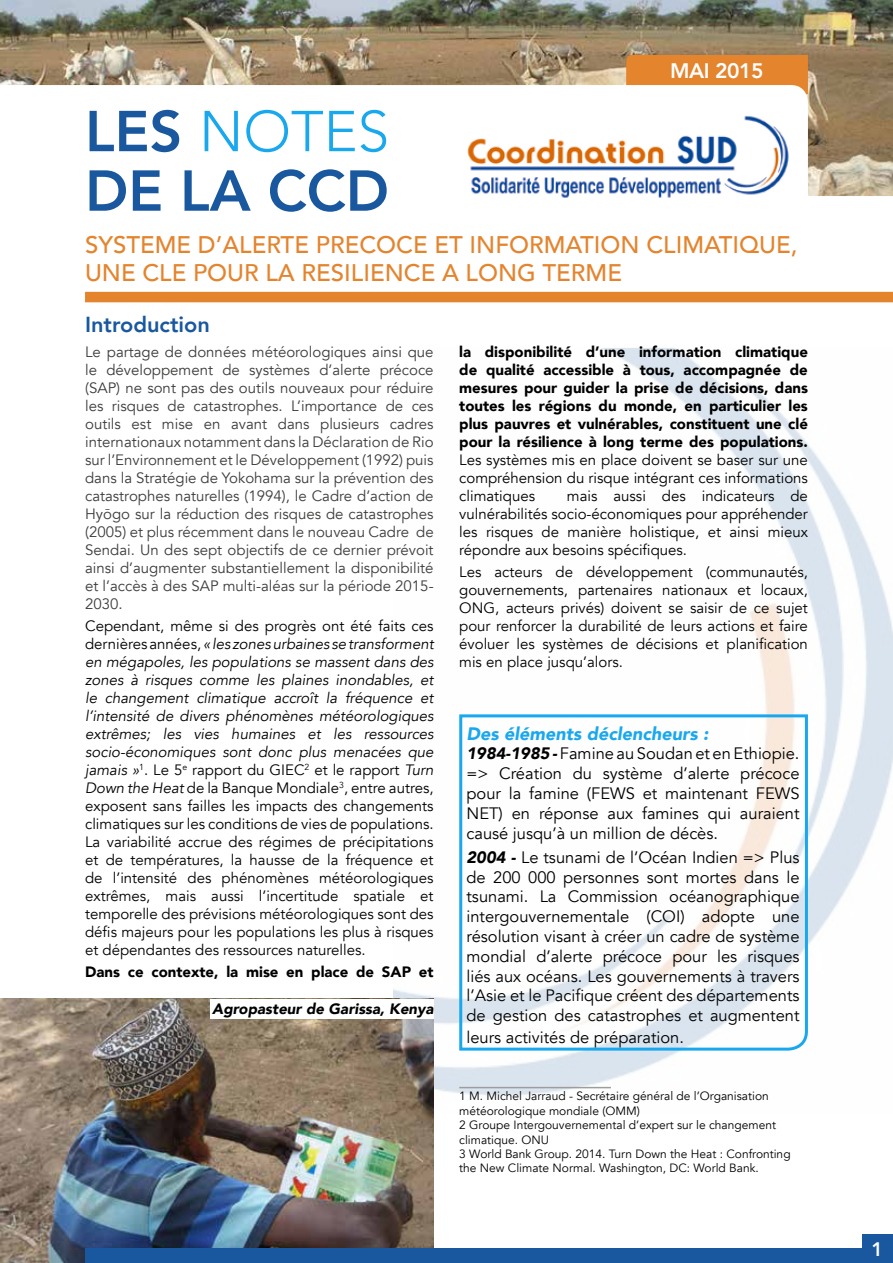
<style>
.page{position:relative;width:893px;height:1263px;background:#fff}
.page>*{position:absolute;margin:0;border:0;box-sizing:border-box;transform-origin:0 0}
.t1{font:800 57px/59.6px "Avenir";color:#19589f}
.t2{font:500 24px/28.8px "Avenir";color:#e4842d}
.t3{font:800 21.75px "Avenir";color:#19589f}
.t4{font:800 21px "Avenir";letter-spacing:-.02em;color:#fff}
.t5{font:800 19.5px "Avenir";color:#fff}
.t6{font:italic 900 18px "Avenir";color:#19a8ee}
.t7{font:16.5px/19.8px "Avenir";color:#000;text-align:justify}
.t8{font:15px/18px "Avenir";color:#000;text-align:justify}
.t9{font:15px/18px "Avenir";color:#3c3c3b;text-align:justify}
.t10{font:900 15px/18px "Avenir";color:#000;text-align:justify}
.t11{font:italic 900 15px "Avenir";color:#000}
.t12{font:12px/14.4px "Avenir";color:#000}
.s1{font-weight:300;color:#19a8ee}
.s2{font-style:italic}
.s3{font-weight:900;font-style:italic}
</style>
<div class="page">
<img style="left:0;top:0;width:893px;height:196px">
<div style="left:626px;top:55px;width:182px;height:30px;background:#e4842d"></div>
<img style="left:393px;top:348px;width:500px;height:748px">
<svg style="left:0;top:85px;width:808px;height:218px"></svg>
<img style="left:451px;top:111px;width:353px;height:91px">
<div style="left:90px;top:292px;width:798px;height:10px;background:#e4842d"></div>
<svg style="left:458px;top:713px;width:351px;height:339px"></svg>
<hr style="left:459px;top:1087px;width:152px;height:1px;background:#9d9d9c">
<div style="left:863px;top:1234px;width:30px;height:29px;background:#19589f"></div>
<img style="left:0;top:999px;width:434px;height:264px">
<div style="left:85px;top:1248px;width:808px;height:15px;background:#19589f"></div>
<div style="left:210px;top:999px;width:224px;height:19px;background:#fff"></div>
<h3 class="t4" style="left:670px;top:55px;width:95px">MAI 2015</h3>
<h1 class="t1" style="left:85px;top:102px;width:306px">LES <span class="s1">NOTES<br></span>DE LA CCD</h1>
<h2 class="t2" style="left:85px;top:228px;width:714px">SYSTEME D’ALERTE PRECOCE ET INFORMATION CLIMATIQUE,<br>UNE CLE POUR LA RESILIENCE A LONG TERME</h2>
<h3 class="t3" style="left:85px;top:307px;width:126px">Introduction</h3>
<p class="t9" style="left:85px;top:343px;width:350px">Le partage de données météorologiques ainsi que le développement de systèmes d’alerte précoce (SAP) ne sont pas des outils nouveaux pour réduire les risques de catastrophes. L’importance de ces outils est mise en avant dans plusieurs cadres internationaux notamment dans la Déclaration de Rio sur l’Environnement et le Développement (1992) puis dans la Stratégie de Yokohama sur la prévention des catastrophes naturelles (1994), le Cadre d’action de Hyōgo sur la réduction des risques de catastrophes (2005) et plus récemment dans le nouveau Cadre de Sendai. Un des sept objectifs de ce dernier prévoit ainsi d’augmenter substantiellement la disponibilité et l’accès à des SAP multi-aléas sur la période 2015- 2030.</p>
<p class="t8" style="left:85px;top:617px;width:350px">Cependant, même si des progrès ont été faits ces dernières années, <span class="s2">« les zones urbaines se transforment en mégapoles, les populations se massent dans des zones à risques comme les plaines inondables, et le changement climatique accroît la fréquence et l’intensité de divers phénomènes météorologiques extrêmes; les vies humaines et les ressources socio‑économiques sont donc plus menacées que jamais »</span><sup>1</sup>. Le 5<sup>e</sup> rapport du GIEC<sup>2</sup> et le rapport <span class="s2">Turn Down the Heat</span> de la Banque Mondiale<sup>3</sup>, entre autres, exposent sans failles les impacts des changements climatiques sur les conditions de vies de populations.<br>La variabilité accrue des régimes de précipitations et de températures, la hausse de la fréquence et de l’intensité des phénomènes météorologiques extrêmes, mais aussi l’incertitude spatiale et temporelle des prévisions météorologiques sont des défis majeurs pour les populations les plus à risques et dépendantes des ressources naturelles.</p>
<p class="t10" style="left:85px;top:963px;width:350px">Dans ce contexte, la mise en place de SAP et</p>
<p class="t11" style="left:212px;top:996px;width:223px">Agropasteur de Garissa, Kenya</p>
<p class="t10" style="left:459px;top:342px;width:350px">la disponibilité d’une information climatique de qualité accessible à tous, accompagnée de mesures pour guider la prise de décisions, dans toutes les régions du monde, en particulier les plus pauvres et vulnérables, constituent une clé pour la résilience à long terme des populations.</p>
<p class="t8" style="left:459px;top:451px;width:350px">Les systèmes mis en place doivent se baser sur une compréhension du risque intégrant ces informations climatiques</p>
<p class="t8" style="left:459px;top:487px;width:350px;text-indent:108px">mais aussi des indicateurs de vulnérabilités socio-économiques pour appréhender les risques de manière holistique, et ainsi mieux répondre aux besoins spécifiques.</p>
<p class="t8" style="left:459px;top:563px;width:350px">Les acteurs de développement (communautés, gouvernements, partenaires nationaux et locaux, ONG, acteurs privés) doivent se saisir de ce sujet pour renforcer la durabilité de leurs actions et faire évoluer les systèmes de décisions et planification mis en place jusqu’alors.</p>
<p class="t6" style="left:466px;top:718px;width:243px">Des éléments déclencheurs :</p>
<p class="t7" style="left:466px;top:744px;width:335px"><span class="s3">1984-1985 -</span> Famine au Soudan et en Ethiopie. =&gt; Création du système d’alerte précoce pour la famine (FEWS et maintenant FEWS NET) en réponse aux famines qui auraient causé jusqu’à un million de décès.</p>
<p class="t7" style="left:466px;top:847px;width:335px"><span class="s3">2004 -</span> Le tsunami de l’Océan Indien =&gt; Plus de 200 000 personnes sont mortes dans le tsunami. La Commission océanographique intergouvernementale (COI) adopte une résolution visant à créer un cadre de système mondial d’alerte précoce pour les risques liés aux océans. Les gouvernements à travers l’Asie et le Pacifique créent des départements de gestion des catastrophes et augmentent</p>
<p class="t7" style="left:466px;top:1027px;width:219px">leurs activités de préparation.</p>
<p class="t12" style="left:459px;top:1089px;width:333px">1 M. Michel Jarraud - Secrétaire général de l’Organisation météorologique mondiale (OMM)<br>2 Groupe Intergouvernemental d’expert sur le changement climatique. ONU<br>3 World Bank Group. 2014. Turn Down the Heat : Confronting the New Climate Normal. Washington, DC: World Bank.</p>
<h3 class="t5" style="left:872px;top:1234px;width:13px">1</h3>
</div>
